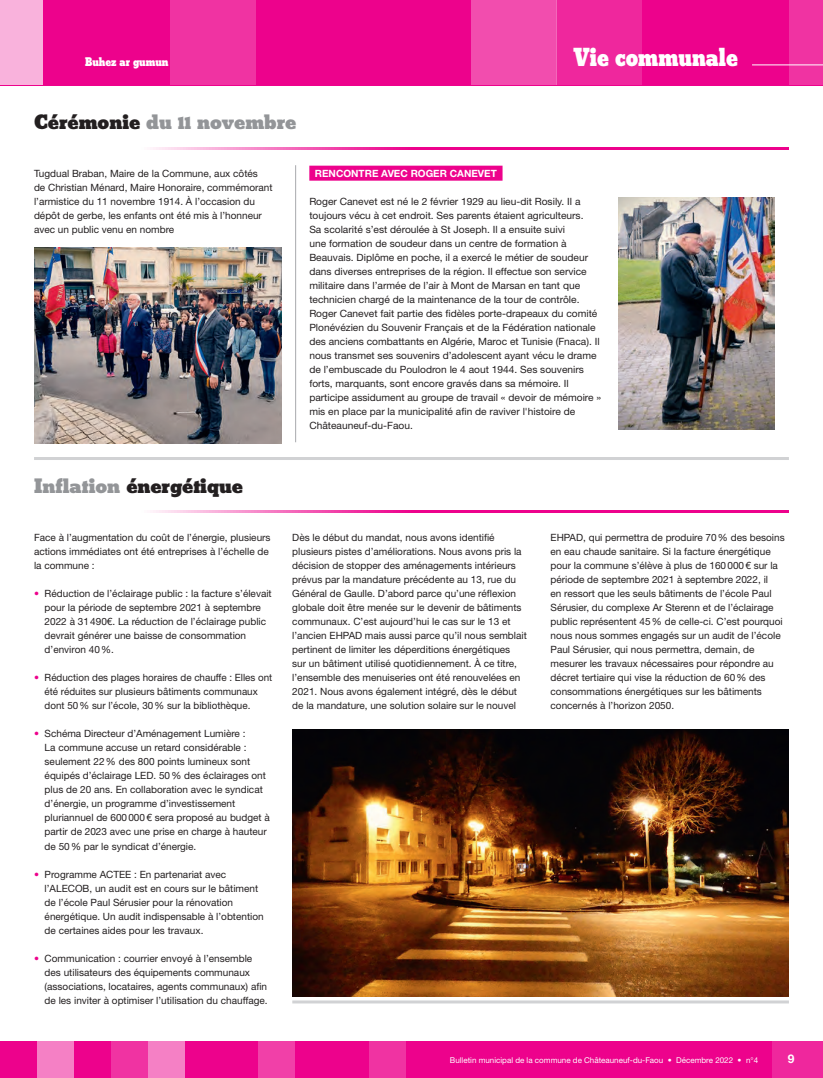
<style>
.page{position:relative;width:823px;height:1078px;background:#fff}
.page>*{position:absolute;margin:0;border:0;box-sizing:border-box;transform-origin:0 0}
.t1{font:700 25px "Beton CG Extra";color:#fff;scale:.85 1}
.t2{font:700 20px "Beton CG Extra";color:#939598}
.t3{font:700 20px "Beton CG Extra";color:#231f20}
.t4{font:700 12px "Beton CG Extra";color:#fff;scale:.85 1}
.t5{font:700 12px "Helvetica Neue LT Std";color:#fff}
.t6{font:10px/14px "Helvetica Neue LT Std";color:#231f20}
.t7{font:700 10px "Helvetica Neue LT Std";color:#fff}
.t8{font:8px "Helvetica Neue LT Std";color:#fff}
.s1{color:#231f20}
.s2{color:#939598}
.s3{color:#ed028c}
</style>
<div class="page">
<div style="left:0;top:1040px;width:822px;height:37px;background:#ed028c"></div>
<div style="left:37px;top:1040px;width:37px;height:37px;background:#f580c5"></div>
<div style="left:111px;top:1040px;width:36px;height:37px;background:#f033a2"></div>
<div style="left:147px;top:1040px;width:37px;height:37px;background:#f580c5"></div>
<div style="left:258px;top:1040px;width:37px;height:37px;background:#f140a8"></div>
<div style="left:369px;top:1040px;width:36px;height:37px;background:#f033a2"></div>
<div style="left:771px;top:1040px;width:51px;height:37px;background:#ef279d"></div>
<img style="left:34px;top:247px;width:248px;height:196px">
<hr style="left:34px;top:457px;width:754px;height:3px;background:#d1d2d4">
<hr style="left:292px;top:1000px;width:496px;height:3px;background:#d1d2d4">
<hr style="left:295px;top:165px;width:1px;height:277px;background:#a8a9ad">
<div style="left:0;top:0;width:822px;height:85px;background:#ed028c"></div>
<div style="left:788px;top:0;width:34px;height:85px;background:#f033a2"></div>
<div style="left:556px;top:0;width:85px;height:85px;background:#ef279d"></div>
<div style="left:471px;top:0;width:85px;height:85px;background:#f24dae"></div>
<div style="left:0;top:0;width:43px;height:85px;background:#f9b2dc"></div>
<div style="left:170px;top:0;width:85px;height:85px;background:#f033a2"></div>
<hr style="left:751px;top:64px;width:71px;height:1px;background:#fff">
<hr style="left:34px;top:147px;width:754px;height:3px;background:#ed028c">
<hr style="left:34px;top:510px;width:754px;height:3px;background:#ed028c">
<div style="left:309px;top:166px;width:193px;height:15px;background:#ed028c"></div>
<img style="left:618px;top:197px;width:156px;height:232px">
<img style="left:292px;top:729px;width:496px;height:267px">
<p class="t4" style="left:85px;top:54px;width:100px">Buhez ar gumun</p>
<h1 class="t1" style="left:573px;top:41px;width:194px">Vie communale</h1>
<h2 class="t2" style="left:34px;top:109px;width:264px"><span class="s1">Cérémonie</span> du 11 novembre</h2>
<p class="t6" style="left:34px;top:166px;width:240px">Tugdual Braban, Maire de la Commune, aux côtés<br>de Christian Ménard, Maire Honoraire, commémorant l’armistice du 11 novembre 1914. À l’occasion du dépôt de gerbe, les enfants ont été mis à l’honneur avec un public venu en nombre</p>
<p class="t7" style="left:315px;top:167px;width:183px">RENCONTRE AVEC ROGER CANEVET</p>
<p class="t6" style="left:309px;top:194px;width:293px">Roger Canevet est né le 2 février 1929 au lieu-dit Rosily. Il a toujours vécu à cet endroit. Ses parents étaient agriculteurs.<br>Sa scolarité s’est déroulée à St Joseph. Il a ensuite suivi<br>une formation de soudeur dans un centre de formation à Beauvais. Diplôme en poche, il a exercé le métier de soudeur dans diverses entreprises de la région. Il effectue son service militaire dans l’armée de l’air à Mont de Marsan en tant que technicien chargé de la maintenance de la tour de contrôle.<br>Roger Canevet fait partie des fidèles porte-drapeaux du comité Plonévézien du Souvenir Français et de la Fédération nationale des anciens combattants en Algérie, Maroc et Tunisie (Fnaca). Il nous transmet ses souvenirs d’adolescent ayant vécu le drame de l’embuscade du Poulodron le 4 aout 1944. Ses souvenirs forts, marquants, sont encore gravés dans sa mémoire. Il participe assidument au groupe de travail « devoir de mémoire » mis en place par la municipalité afin de raviver l'histoire de Châteauneuf-du-Faou.</p>
<h2 class="t3" style="left:34px;top:473px;width:210px"><span class="s2">Inflation</span> énergétique</h2>
<p class="t6" style="left:34px;top:530px;width:238px">Face à l’augmentation du coût de l’énergie, plusieurs actions immédiates ont été entreprises à l’échelle de la commune :</p>
<p class="t6" style="left:45px;top:586px;width:228px;text-indent:-11px"><span class="s3">•</span> Réduction de l’éclairage public : la facture s’élevait pour la période de septembre 2021 à septembre 2022 à 31490€. La réduction de l’éclairage public devrait générer une baisse de consommation d’environ 40%.</p>
<p class="t6" style="left:45px;top:670px;width:229px;text-indent:-11px"><span class="s3">•</span> Réduction des plages horaires de chauffe : Elles ont été réduites sur plusieurs bâtiments communaux dont 50% sur l’école, 30% sur la bibliothèque.</p>
<p class="t6" style="left:45px;top:726px;width:226px;text-indent:-11px"><span class="s3">•</span> Schéma Directeur d’Aménagement Lumière :<br>La commune accuse un retard considérable : seulement 22% des 800 points lumineux sont équipés d’éclairage LED. 50% des éclairages ont plus de 20 ans. En collaboration avec le syndicat d’énergie, un programme d’investissement pluriannuel de 600000€ sera proposé au budget à partir de 2023 avec une prise en charge à hauteur de 50% par le syndicat d’énergie.</p>
<p class="t6" style="left:45px;top:866px;width:220px;text-indent:-11px"><span class="s3">•</span> Programme ACTEE : En partenariat avec l’ALECOB, un audit est en cours sur le bâtiment de l’école Paul Sérusier pour la rénovation énergétique. Un audit indispensable à l’obtention de certaines aides pour les travaux.</p>
<p class="t6" style="left:45px;top:950px;width:224px;text-indent:-11px"><span class="s3">•</span> Communication : courrier envoyé à l’ensemble des utilisateurs des équipements communaux (associations, locataires, agents communaux) afin de les inviter à optimiser l’utilisation du chauffage.</p>
<p class="t6" style="left:292px;top:530px;width:236px">Dès le début du mandat, nous avons identifié plusieurs pistes d’améliorations. Nous avons pris la décision de stopper des aménagements intérieurs prévus par la mandature précédente au 13, rue du Général de Gaulle. D’abord parce qu’une réflexion globale doit être menée sur le devenir de bâtiments communaux. C’est aujourd’hui le cas sur le 13 et l’ancien EHPAD mais aussi parce qu’il nous semblait pertinent de limiter les déperditions énergétiques<br>sur un bâtiment utilisé quotidiennement. À ce titre, l’ensemble des menuiseries ont été renouvelées en 2021. Nous avons également intégré, dès le début de la mandature, une solution solaire sur le nouvel</p>
<p class="t6" style="left:550px;top:530px;width:235px">EHPAD, qui permettra de produire 70% des besoins en eau chaude sanitaire. Si la facture énergétique pour la commune s’élève à plus de 160000€ sur la période de septembre 2021 à septembre 2022, il<br>en ressort que les seuls bâtiments de l’école Paul Sérusier, du complexe Ar Sterenn et de l’éclairage public représentent 45% de celle-ci. C’est pourquoi nous nous sommes engagés sur un audit de l’école Paul Sérusier, qui nous permettra, demain, de mesurer les travaux nécessaires pour répondre au décret tertiaire qui vise la réduction de 60% des consommations énergétiques sur les bâtiments concernés à l’horizon 2050.</p>
<p class="t8" style="left:449px;top:1055px;width:309px">Bulletin municipal de la commune de Châteauneuf-du-Faou • Décembre 2022 • n°4</p>
<p class="t5" style="left:787px;top:1050px;width:8px">9</p>
</div>
